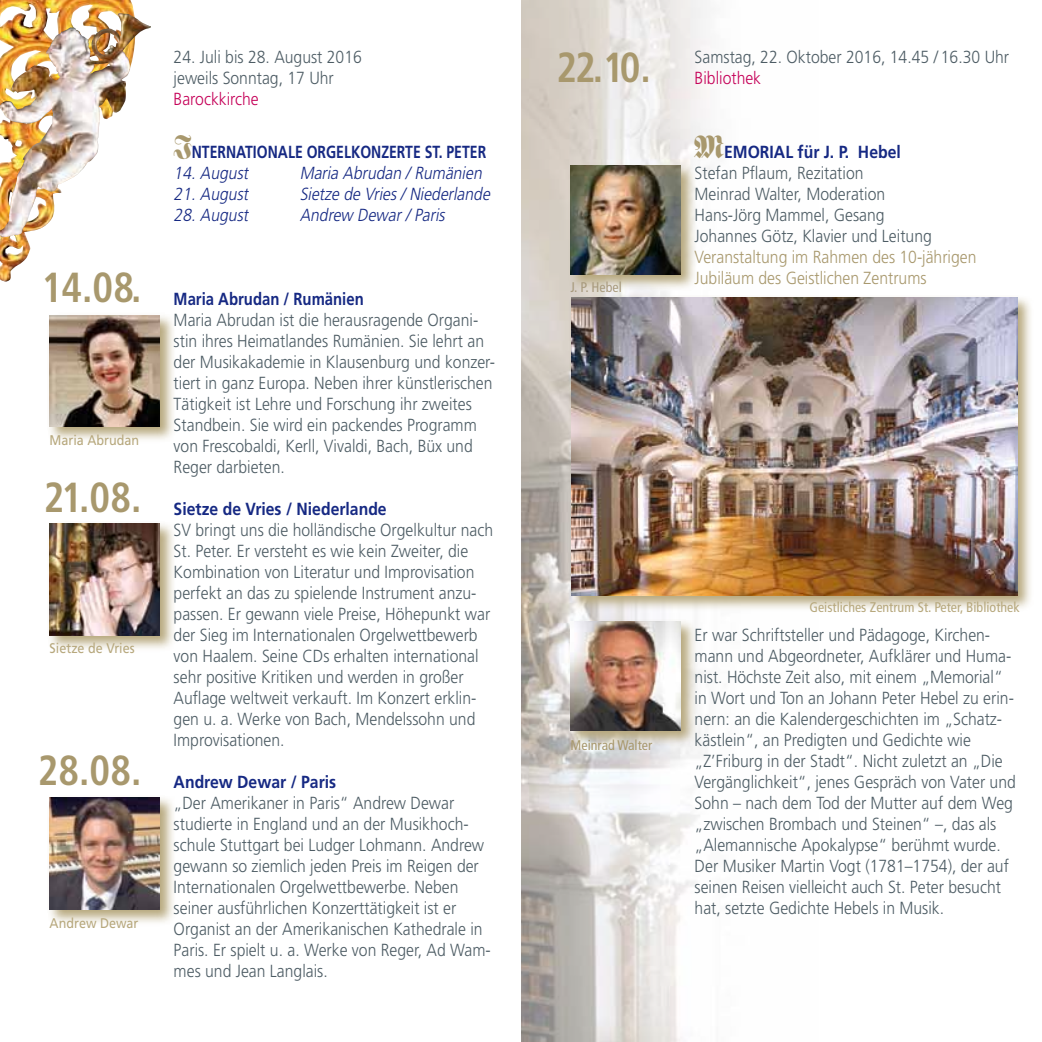
<style>
.page{position:relative;width:1042px;height:1042px;background:#fff}
.page>*{position:absolute;margin:0;border:0;box-sizing:border-box;transform-origin:0 0}
.t1{font:700 condensed 42px "Frutiger";letter-spacing:-.015em;color:#a8986d;scale:.95 1}
.t2{font:300 17.5px/21px "Frutiger";color:#4d5c64;scale:.9 1}
.t3{font:italic 300 17.5px "Frutiger";color:#162983;scale:.9 1}
.t4{font:300 17.5px/21px "Frutiger";color:#a8986d;scale:.9 1}
.t5{font:700 17.5px/21px "Frutiger";color:#162983;scale:.8 1}
.t6{font:700 17.5px "Frutiger";color:#162983;scale:.9 1}
.t7{font:300 17.5px "Frutiger";color:#c50058;scale:.9 1}
.t8{font:700 17.5px "Frutiger";color:#162983;scale:.85 1}
.t9{font:condensed 14px "Frutiger";color:#b7a87d}
.t10{font:14px "Frutiger";color:#b7a87d;scale:.9 1}
.t11{font:condensed 14px "Frutiger";color:#a8986d}
.t12{font:condensed 14px "Frutiger";color:#a89a7d}
.s1{font-family:"Fette Fraktur";font-weight:400;font-size:31.5px;color:#a8986d}
.s2{font-weight:300;font-style:italic}
.s3{font-weight:700;color:#162983}
</style>
<div class="page">
<img style="left:521px;top:0;width:190px;height:1042px">
<svg style="left:49px;top:797px;width:125px;height:126px;background:#d1c9b8"></svg>
<img style="left:50px;top:798px;width:110px;height:111px">
<svg style="left:49px;top:523px;width:125px;height:126px;background:#d1c9b5"></svg>
<img style="left:50px;top:524px;width:110px;height:111px">
<svg style="left:49px;top:315px;width:125px;height:125px"></svg>
<img style="left:50px;top:315px;width:110px;height:112px">
<svg style="left:568px;top:162px;width:129px;height:129px"></svg>
<img style="left:570px;top:165px;width:111px;height:109px">
<svg style="left:568px;top:619px;width:129px;height:128px"></svg>
<img style="left:570px;top:621px;width:111px;height:109px">
<svg style="left:569px;top:295px;width:462px;height:317px"></svg>
<img style="left:572px;top:298px;width:445px;height:297px">
<img style="left:0;top:0;width:107px;height:282px">
<img style="left:2px;top:14px;width:119px;height:95px">
<h1 class="t1" style="left:42px;top:262px;width:106px">14.08.</h1>
<p class="t10" style="left:50px;top:432px;width:101px">Maria Abrudan</p>
<h1 class="t1" style="left:44px;top:472px;width:104px">21.08.</h1>
<p class="t10" style="left:50px;top:640px;width:96px">Sietze de Vries</p>
<h1 class="t1" style="left:38px;top:745px;width:110px">28.08.</h1>
<p class="t10" style="left:50px;top:914px;width:100px">Andrew Dewar</p>
<p class="t2" style="left:174px;top:47px;width:211px">24. Juli bis 28. August 2016 jeweils Sonntag, 17 Uhr</p>
<p class="t7" style="left:174px;top:89px;width:96px">Barockkirche</p>
<p class="t5" style="left:174px;top:141px;width:392px"><span class="s1">I</span>NTERNATIONALE ORGELKONZERTE ST. PETER<br><span class="s2">14.August</span></p>
<p class="t3" style="left:300px;top:163px;width:208px">Maria Abrudan / Rumänien</p>
<p class="t3" style="left:174px;top:184px;width:88px">21.August</p>
<p class="t3" style="left:300px;top:184px;width:217px">Sietze de Vries/ Niederlande</p>
<p class="t3" style="left:174px;top:205px;width:88px">28.August</p>
<p class="t3" style="left:300px;top:205px;width:166px">Andrew Dewar/ Paris</p>
<p class="t8" style="left:174px;top:288px;width:225px">Maria Abrudan / Rumänien</p>
<p class="t2" style="left:174px;top:309px;width:358px">Maria Abrudan ist die herausragende Organi&shy;stin ihres Heimatlandes Rumänien. Sie lehrt an der Musikakademie in Klausenburg und konzer&shy;tiert in ganz Europa. Neben ihrer künstlerischen Tätigkeit ist Lehre und Forschung ihr zweites Standbein. Sie wird ein packendes Programm von Frescobaldi, Kerll, Vivaldi, Bach, Büx und Reger darbieten.</p>
<p class="t6" style="left:174px;top:498px;width:238px">Sietze de Vries / Niederlande</p>
<p class="t2" style="left:174px;top:519px;width:356px">SV bringt uns die holländische Orgelkultur nach St. Peter. Er versteht es wie kein Zweiter, die Kombination von Literatur und Improvisation perfekt an das zu spielende Instrument anzu&shy;passen. Er gewann viele Preise, Höhepunkt war der Sieg im Internationalen Orgelwettbewerb von Haalem. Seine CDs erhalten international sehr positive Kritiken und werden in großer Auflage weltweit verkauft. Im Konzert erklin&shy;gen u. a. Werke von Bach, Mendelssohn und Improvisationen.</p>
<p class="t6" style="left:174px;top:771px;width:182px">Andrew Dewar / Paris</p>
<p class="t2" style="left:174px;top:792px;width:354px">„Der Amerikaner in Paris“ Andrew Dewar studierte in England und an der Musikhoch&shy;schule Stuttgart bei Ludger Lohmann. Andrew gewann so ziemlich jeden Preis im Reigen der Internationalen Orgelwettbewerbe. Neben seiner ausführlichen Konzerttätigkeit ist er Organist an der Amerikanischen Kathedrale in Paris. Er spielt u. a. Werke von Reger, Ad Wam&shy;mes und Jean Langlais.</p>
<h1 class="t1" style="left:556px;top:43px;width:101px">22.10.</h1>
<p class="t12" style="left:570px;top:279px;width:53px">J. P. Hebel</p>
<p class="t2" style="left:694px;top:47px;width:351px">Samstag, 22. Oktober 2016, 14.45 / 16.30 Uhr</p>
<p class="t7" style="left:694px;top:68px;width:75px">Bibliothek</p>
<p class="t2" style="left:694px;top:141px;width:265px"><span class="s1">M</span><span class="s3">EMORIAL für J. P. Hebel<br></span>Stefan Pflaum, Rezitation<br>Meinrad Walter, Moderation<br>Hans-Jörg Mammel, Gesang<br>Johannes Götz, Klavier und Leitung</p>
<p class="t4" style="left:694px;top:246px;width:315px">Veranstaltung im Rahmen des 10-jährigen<br>Jubiläum des Geistlichen Zentrums</p>
<p class="t11" style="left:570px;top:737px;width:83px">Meinrad Walter</p>
<p class="t9" style="left:809px;top:599px;width:212px">Geistliches Zentrum St. Peter, Bibliothek</p>
<p class="t2" style="left:694px;top:624px;width:358px">Er war Schriftsteller und Pädagoge, Kirchen&shy;mann und Abgeordneter, Aufklärer und Huma&shy;nist. Höchste Zeit also, mit einem „Memorial“ in Wort und Ton an Johann Peter Hebel zu erin&shy;nern: an die Kalendergeschichten im „Schatz&shy;kästlein“, an Predigten und Gedichte wie „Z’Friburg in der Stadt“. Nicht zuletzt an „Die Vergänglichkeit“, jenes Gespräch von Vater und Sohn – nach dem Tod der Mutter auf dem Weg „zwischen Brombach und Steinen“ –, das als „Alemannische Apokalypse“ berühmt wurde.<br>Der Musiker Martin Vogt (1781–1754), der auf seinen Reisen vielleicht auch St. Peter besucht hat, setzte Gedichte Hebels in Musik.</p>
</div>
